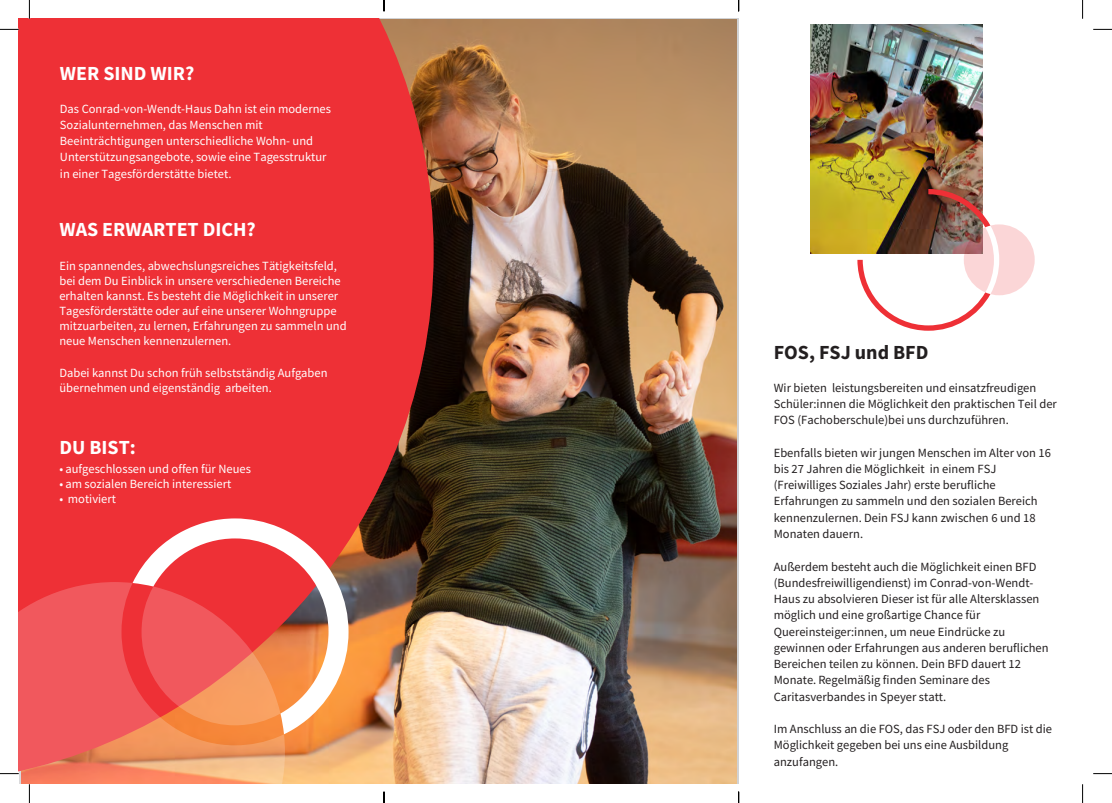
<style>
.page{position:relative;width:1112px;height:803px;background:#fff}
.page>*{position:absolute;margin:0;border:0;box-sizing:border-box;transform-origin:0 0}
.t1{font:700 20px "Source Sans Pro";color:#fff}
.t2{font:700 20px "Source Sans Pro";color:#231f20}
.t3{font:12.5px/16.2px "Source Sans Pro";color:#231f20}
.t4{font:12.5px/15px "Source Sans Pro";color:#fff}
.t5{font:12.5px/16.2px "Source Sans Pro";color:#231f20}
.s1{font-style:inherit}
</style>
<div class="page">
<img style="left:433px;top:19px;width:303px;height:764px">
<img style="left:810px;top:24px;width:172px;height:229px">
<div style="left:963px;top:224px;width:71px;height:71px;background:#fbd6d7;border-radius:50%"></div>
<svg style="left:857px;top:189px;width:141px;height:142px"></svg>
<svg style="left:19px;top:19px;width:414px;height:765px;background:#e13938"></svg>
<svg style="left:19px;top:582px;width:266px;height:202px;background:#f06c5d"></svg>
<svg style="left:132px;top:518px;width:216px;height:216px"></svg>
<svg style="left:0;top:29px;width:19px;height:1px"></svg>
<svg style="left:1093px;top:29px;width:18px;height:1px"></svg>
<svg style="left:0;top:773px;width:19px;height:1px"></svg>
<svg style="left:1093px;top:773px;width:18px;height:1px"></svg>
<svg style="left:29px;top:0;width:1px;height:19px"></svg>
<svg style="left:29px;top:784px;width:1px;height:19px"></svg>
<svg style="left:1082px;top:0;width:1px;height:19px"></svg>
<svg style="left:1082px;top:784px;width:1px;height:19px"></svg>
<h1 class="t1" style="left:60px;top:60px;width:136px"><span class="s1">W</span>ER SIND WIR?</h1>
<p class="t4" style="left:60px;top:100px;width:272px;line-height:16.2px">Das Conrad-von-Wendt-Haus Dahn ist ein modernes Sozialunternehmen, das Menschen mit Beeinträchtigungen unterschiedliche Wohn- und Unterstützungsangebote, sowie eine Tagesstruktur in einer Tagesförderstätte bietet.</p>
<h1 class="t1" style="left:59px;top:215px;width:198px">WAS ERWARTET DICH?</h1>
<p class="t4" style="left:59px;top:259px;width:288px">Ein spannendes, abwechslungsreiches Tätigkeitsfeld, bei dem Du Einblick in unsere verschiedenen Bereiche erhalten kannst. Es besteht die Möglichkeit in unserer Tagesförderstätte oder auf eine unserer Wohngruppe mitzuarbeiten, zu lernen, Erfahrungen zu sammeln und neue Menschen kennen<span class="s1">zu</span>lernen.</p>
<p class="t4" style="left:59px;top:365px;width:269px">Dabei kannst Du schon früh selbstständig Aufgaben übernehmen und eigenständig arbeiten.</p>
<h1 class="t1" style="left:59px;top:434px;width:78px">DU BIST:</h1>
<p class="t4" style="left:59px;top:461px;width:193px">• aufgeschlossen und offen für Neues</p>
<p class="t4" style="left:59px;top:476px;width:173px">• am sozialen Bereich interessiert</p>
<p class="t4" style="left:59px;top:491px;width:58px">• motiviert</p>
<h1 class="t2" style="left:773px;top:339px;width:156px">FOS, <span class="s1">FSJ und</span> BFD</h1>
<p class="t3" style="left:773px;top:379px;width:284px">Wir bieten leistungsbereiten und einsatzfreudigen<br>Schüler:innen die Möglichkeit den praktischen Teil der<br>FOS <span class="s1">(Fachoberschule)</span>bei uns durchzuführen.</p>
<p class="t3" style="left:773px;top:444px;width:278px">Ebenfalls bieten wir <span class="s1">jungen</span> Menschen <span class="s1">im Alter von 16 bis 27 Jahren</span> die Möglichkeit in einem FSJ <span class="s1">(Freiwilliges Soziales Jahr)</span> erste berufliche Erfahrungen zu sammeln und den sozialen Bereich kennenzulernen. <span class="s1">Dein FSJ kann zwischen 6 und 18<br>Monaten dauern.</span></p>
<p class="t3" style="left:773px;top:558px;width:276px">Außerdem besteht auch die Möglichkeit einen BFD <span class="s1">(Bundesfreiwilligendienst)</span> im Conrad-von-Wendt-Haus zu absolvieren. Dieser ist für alle Altersklassen möglich und eine großartige <span class="s1">Chance fü</span>r Quereinsteiger<span class="s1">:innen</span>, um neue Eindrücke zu gewinnen oder Erfahrungen aus anderen beruflichen Bereichen teilen zu können. <span class="s1">Dein BFD dauert 12<br>Monate</span>. R<span class="s1">egelmäßig finden Seminare des Caritasverbandes in Speyer statt.</span></p>
<p class="t5" style="left:773px;top:721px;width:280px">Im Anschluss an die FOS, das FSJ oder den BFD ist die<br><span class="s1">Möglichkeit</span> gegeben bei uns eine Ausbildung anzufangen<span class="s1">.</span></p>
</div>
